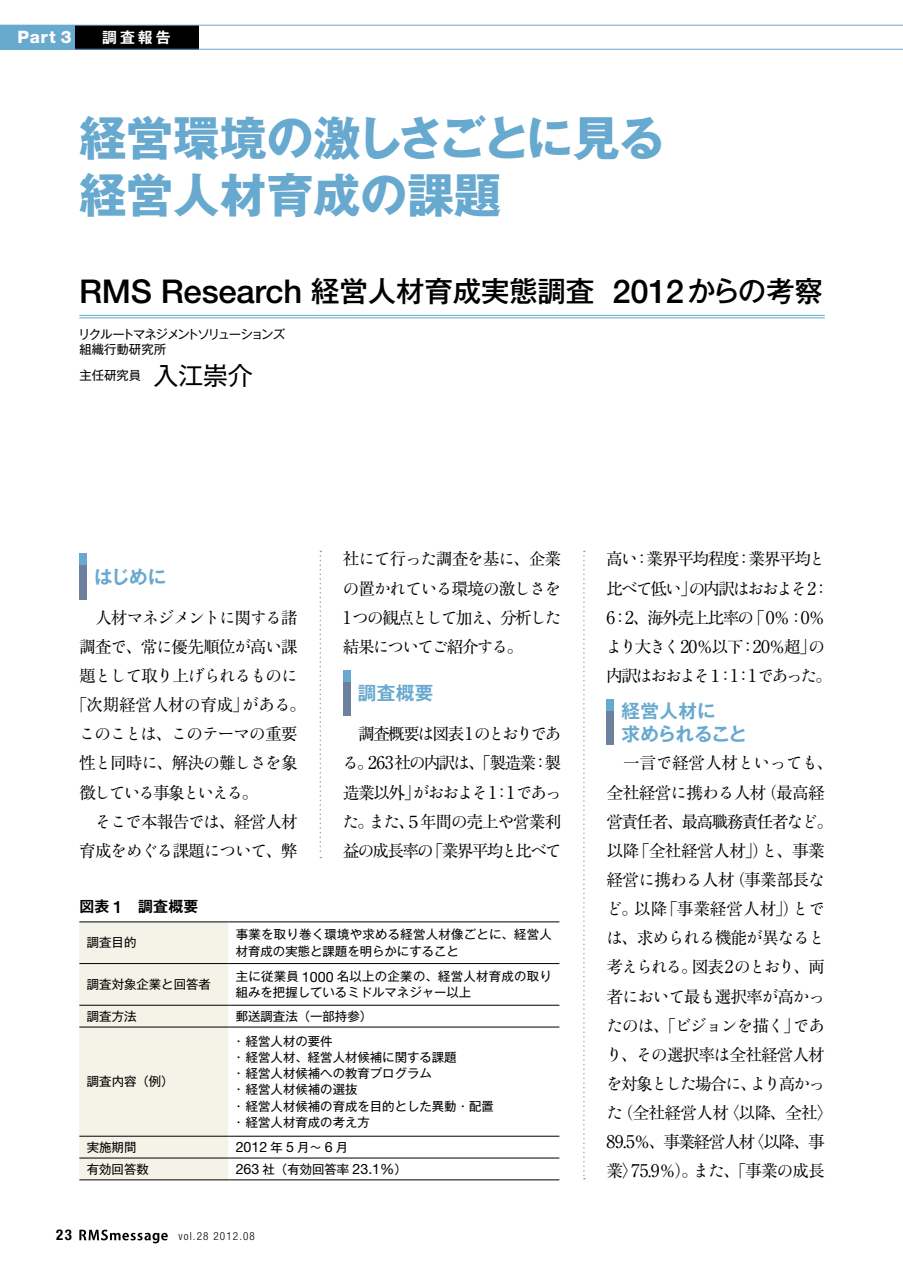
<style>
.page{position:relative;width:903px;height:1275px;background:#fff}
.page>*{position:absolute;margin:0;border:0;box-sizing:border-box;transform-origin:0 0}
.t1{font:700 47.07px/57.1px "Gothic MB101 Pro";letter-spacing:-.01em;color:#68a9cf}
.t2{font:500 32.73px "Helvetica Neue";letter-spacing:-.01em;color:#000}
.t3{font:700 18.55px/22.4px "Gothic MB101 Pro De";letter-spacing:.015em;color:#68a9cf}
.t4{font:800 17.15px "Helvetica Neue";color:#fff}
.t5{font:16.8px/29.2px "Ryumin Std Regular KO";letter-spacing:-.09em;color:#000;text-align:justify}
.t6{font:16.8px/29.1px "Ryumin Pro";letter-spacing:-.06em;color:#000}
.t7{font:16.8px/29.2px "Ryumin Pro";letter-spacing:-.04em;color:#000}
.t8{font:16.8px/29.2px "Ryumin Pro";letter-spacing:-.095em;color:#000}
.t9{font:16.8px/29.2px "Ryumin Pro";letter-spacing:-.1em;color:#000}
.t10{font:16.8px "Ryumin Std Regular KO";letter-spacing:-.12em;color:#000}
.t11{font:16.8px "Ryumin Std Regular KO";letter-spacing:-.14em;color:#000}
.t12{font:16.8px "Ryumin Pro";letter-spacing:-.025em;color:#000}
.t13{font:16.8px "Ryumin Pro";letter-spacing:-.085em;color:#000}
.t14{font:16.8px "Ryumin Std Regular KO";letter-spacing:-.07em;color:#000}
.t15{font:700 14.88px "Gothic MB101 Pro De";letter-spacing:.02em;color:#000}
.t16{font:700 14.88px "Gothic MB101 Pro De";color:#fff}
.t17{font:700 condensed 14.88px "Helvetica Neue";color:#000}
.t18{font:14.17px "Helvetica Neue";color:#000}
.t19{font:12.42px/16.1px "Gothic MB101 Pro";color:#000}
.t20{font:12.42px/16.1px "Gothic MB101 Pro";letter-spacing:.02em;color:#000}
.t21{font:12.42px/14.9px "Gothic MB101 Pro";letter-spacing:-.09em;color:#000}
.t22{font:300 condensed 11.2px "Helvetica Neue";letter-spacing:.1em;color:#000}
.s1{font-family:"Gothic MB101 Pro";font-size:28.53px}
.s2{font-size:24.85px}
.s3{font-family:"Ryumin Pro"}
.s4{font-family:"Ryumin Std Regular KO"}
.s5{font-family:"Ryumin Pro";font-size:17.5px}
.s6{font-size:17.5px}
.s7{font-family:"Helvetica Neue";font-weight:500;font-size:17.15px}
.s8{font-family:"Helvetica Neue";font-size:14.17px}
.s9{font-family:"Gothic MB101 Pro";font-size:12.42px}
</style>
<div class="page">
<svg style="left:79px;top:1229px;width:89px;height:14px"></svg>
<div style="left:74px;top:25px;width:124px;height:25px;background:#000"></div>
<div style="left:0;top:25px;width:74px;height:25px;background:#68a9cf"></div>
<hr style="left:0;top:25px;width:903px;height:1px;background:#68a9cf">
<hr style="left:0;top:49px;width:903px;height:1px;background:#68a9cf">
<svg style="left:320px;top:551px;width:1px;height:307px"></svg>
<svg style="left:583px;top:551px;width:2px;height:628px"></svg>
<div style="left:79px;top:554px;width:8px;height:46px;background:#6d819e"></div>
<div style="left:79px;top:554px;width:8px;height:11px;background:#68a9cf"></div>
<div style="left:343px;top:670px;width:7px;height:46px;background:#6d819e"></div>
<div style="left:343px;top:670px;width:7px;height:11px;background:#68a9cf"></div>
<hr style="left:79px;top:315px;width:746px;height:1px;background:#68a9cf">
<hr style="left:79px;top:317px;width:746px;height:1px;background:#68a9cf">
<div style="left:79px;top:923px;width:149px;height:256px;background:#f5f2e8"></div>
<hr style="left:79px;top:963px;width:149px;height:1px;background:#000">
<hr style="left:228px;top:963px;width:331px;height:1px;background:#000">
<hr style="left:79px;top:1005px;width:149px;height:1px;background:#000">
<hr style="left:228px;top:1005px;width:331px;height:1px;background:#000">
<hr style="left:79px;top:1027px;width:149px;height:1px;background:#000">
<hr style="left:228px;top:1027px;width:331px;height:1px;background:#000">
<hr style="left:79px;top:1136px;width:149px;height:1px;background:#000">
<hr style="left:228px;top:1136px;width:331px;height:1px;background:#000">
<hr style="left:79px;top:1158px;width:149px;height:1px;background:#000">
<hr style="left:228px;top:1158px;width:331px;height:1px;background:#000">
<hr style="left:79px;top:1179px;width:149px;height:1px;background:#000">
<hr style="left:228px;top:1179px;width:331px;height:1px;background:#000">
<hr style="left:79px;top:922px;width:149px;height:1px;background:#000">
<hr style="left:228px;top:922px;width:331px;height:1px;background:#000">
<div style="left:606px;top:699px;width:8px;height:46px;background:#6d819e"></div>
<div style="left:606px;top:699px;width:8px;height:12px;background:#68a9cf"></div>
<p class="t4" style="left:17px;top:27px;width:56px">Part 3</p>
<p class="t16" style="left:102px;top:25px;width:70px">調査報告</p>
<h1 class="t1" style="left:79px;top:103px;width:588px">経営環境の激しさごとに見る経営人材育成の課題</h1>
<h2 class="t2" style="left:79px;top:272px;width:745px">RMS Research <span class="s1">経営人材育成実態調査</span> 2012<span class="s1">からの考察</span></h2>
<p class="t21" style="left:78px;top:325px;width:209px">リクルートマネジメントソリューションズ組織行動研究所</p>
<p class="t19" style="left:79px;top:365px;width:175px">主任研究員 <span class="s2">入江崇介</span></p>
<p class="t3" style="left:94px;top:563px;width:74px">はじめに</p>
<p class="t5" style="left:95px;top:601px;width:204px"><span class="s3">人材</span>マネジメントに<span class="s3">関</span>する<span class="s3">諸</span></p>
<p class="t6" style="left:79px;top:631px;width:220px">調査<span class="s4">で</span>、常<span class="s4">に</span>優先順位<span class="s4">が</span>高<span class="s4">い</span>課</p>
<p class="t14" style="left:79px;top:664px;width:220px"><span class="s3">題</span>として<span class="s3">取</span>り<span class="s3">上</span>げられるものに</p>
<p class="t12" style="left:71px;top:692px;width:237px">「次期経営人材<span class="s4">の</span>育成」<span class="s4">がある</span>。</p>
<p class="t5" style="left:79px;top:718px;width:220px">このことは<span class="s3">、</span>このテーマの<span class="s3">重要</span></p>
<p class="t6" style="left:79px;top:747px;width:220px">性<span class="s4">と</span>同時<span class="s4">に</span>、解決<span class="s4">の</span>難<span class="s4">しさを</span>象</p>
<p class="t10" style="left:79px;top:780px;width:181px"><span class="s3">徴</span>している<span class="s3">事象</span>といえる<span class="s3">。</span></p>
<p class="t6" style="left:95px;top:806px;width:204px"><span class="s4">そこで</span>本報告<span class="s4">では</span>、経営人材</p>
<p class="t5" style="left:79px;top:834px;width:220px"><span class="s3">育成</span>をめぐる<span class="s3">課題</span>について<span class="s3">、弊</span></p>
<p class="t6" style="left:343px;top:543px;width:220px">社<span class="s4">にて</span>行<span class="s4">った</span>調査<span class="s4">を</span>基<span class="s4">に</span>、企業</p>
<p class="t5" style="left:343px;top:572px;width:220px">の<span class="s3">置</span>かれている<span class="s3">環境</span>の<span class="s3">激</span>しさを<span class="s5">1</span> つの<span class="s3">観点</span>として<span class="s3">加</span>え<span class="s3">、分析</span>した<span class="s3">結果</span>についてご<span class="s3">紹介</span>する<span class="s3">。</span></p>
<p class="t3" style="left:358px;top:680px;width:77px">調査概要</p>
<p class="t5" style="left:358px;top:718px;width:205px"><span class="s3">調査概要</span>は<span class="s3">図表</span><span class="s5">1</span>のとおりであ</p>
<p class="t6" style="left:342px;top:747px;width:220px"><span class="s4">る</span>。<span class="s6">263</span> 社<span class="s4">の</span>内訳<span class="s4">は</span>、「製造業：製</p>
<p class="t10" style="left:343px;top:780px;width:221px"><span class="s3">造業以外」</span>がおおよそ<span class="s5">1</span><span class="s3">：</span><span class="s5">1</span>であっ</p>
<p class="t9" style="left:343px;top:806px;width:221px"><span class="s4">た</span>。<span class="s4">また</span>、５年間<span class="s4">の</span>売上<span class="s4">や</span>営業利益<span class="s4">の</span>成長率<span class="s4">の</span>「業界平均<span class="s4">と</span>比<span class="s4">べて</span></p>
<p class="t15" style="left:79px;top:894px;width:121px">図表 <span class="s7">1</span> 調査概要</p>
<p class="t19" style="left:87px;top:933px;width:51px">調査目的</p>
<p class="t20" style="left:236px;top:925px;width:318px">事業を取り巻く環境や求める経営人材像ごとに、経営人材育成の実態と課題を明らかにすること</p>
<p class="t19" style="left:87px;top:975px;width:126px">調査対象企業と回答者</p>
<p class="t19" style="left:236px;top:966px;width:318px">主に従業員 <span class="s8">1000</span> 名以上の企業の、経営人材育成の取り組みを把握しているミドルマネジャー以上</p>
<p class="t19" style="left:87px;top:1006px;width:51px">調査方法</p>
<p class="t19" style="left:236px;top:1006px;width:138px">郵送調査法（一部持参）</p>
<p class="t19" style="left:87px;top:1072px;width:88px">調査内容（例）</p>
<p class="t19" style="left:233px;top:1031px;width:263px">・経営人材の要件<br>・経営人材、経営人材候補に関する課題<br>・経営人材候補への教育プログラム<br>・経営人材候補の選抜<br>・経営人材候補の育成を目的とした異動・配置・経営人材育成の考え方</p>
<p class="t19" style="left:87px;top:1137px;width:51px">実施期間</p>
<p class="t18" style="left:236px;top:1139px;width:114px">2012<span class="s9">年</span>5<span class="s9">月～</span>6<span class="s9">月</span></p>
<p class="t19" style="left:87px;top:1159px;width:64px">有効回答数</p>
<p class="t18" style="left:236px;top:1161px;width:173px">263 <span class="s9">社（有効回答率</span> 23.1%<span class="s9">）</span></p>
<p class="t17" style="left:56px;top:1226px;width:17px">23</p>
<p class="t22" style="left:179px;top:1230px;width:78px">vol.28 2012.08</p>
<p class="t13" style="left:606px;top:546px;width:221px">高<span class="s4">い</span>：業界平均程度：業界平均<span class="s4">と</span></p>
<p class="t5" style="left:606px;top:572px;width:225px"><span class="s3">比</span>べて<span class="s3">低</span>い<span class="s3">」</span>の<span class="s3">内訳</span>はおおよそ<span class="s5">2</span><span class="s3">：</span></p>
<p class="t8" style="left:606px;top:602px;width:221px"><span class="s6">6</span>：<span class="s6">2</span>、海外売上比率<span class="s4">の</span>「 <span class="s6">0</span>％：<span class="s6">0</span>％<span class="s4">より</span>大<span class="s4">きく</span><span class="s6">20</span>％以下：<span class="s6">20</span>％超」<span class="s4">の</span></p>
<p class="t11" style="left:606px;top:664px;width:228px"><span class="s3">内訳</span>はおおよそ<span class="s3">１：</span><span class="s5">1</span><span class="s3">：</span><span class="s5">1</span> であった<span class="s3">。</span></p>
<p class="t3" style="left:621px;top:698px;width:127px">経営人材に<br>求められること</p>
<p class="t7" style="left:606px;top:747px;width:229px;text-indent:17px">一言<span class="s4">で</span>経営人材<span class="s4">といっても</span>、全社経営<span class="s4">に</span>携<span class="s4">わる</span>人材（最高経営責任者、最高職務責任者<span class="s4">など</span>。以降「全社経営人材」）<span class="s4">と</span>、事業経営<span class="s4">に</span>携<span class="s4">わる</span>人材（事業部長<span class="s4">など</span>。以降「事業経営人材」）<span class="s4">とで</span></p>
<p class="t5" style="left:606px;top:922px;width:220px">は<span class="s3">、求</span>められる<span class="s3">機能</span>が<span class="s3">異</span>なると<span class="s3">考</span>えられる<span class="s3">。図表</span><span class="s5">2</span>のとおり<span class="s3">、両者</span>において<span class="s3">最</span>も<span class="s3">選択率</span>が<span class="s3">高</span>かったのは<span class="s3">、「</span>ビジョンを<span class="s3">描</span>く<span class="s3">」</span>であ</p>
<p class="t6" style="left:606px;top:1039px;width:220px"><span class="s4">り</span>、<span class="s4">その</span>選択率<span class="s4">は</span>全社経営人材</p>
<p class="t5" style="left:606px;top:1068px;width:220px">を<span class="s3">対象</span>とした<span class="s3">場合</span>に<span class="s3">、</span>より<span class="s3">高</span>かっ</p>
<p class="t6" style="left:606px;top:1097px;width:229px"><span class="s4">た</span>（全社経営人材〈以降、全社〉<br><span class="s6">89.5</span>％、事業経営人材〈以降、事業〉<span class="s6">75.9</span>％）。<span class="s4">また</span>、「事業<span class="s4">の</span>成長</p>
</div>
